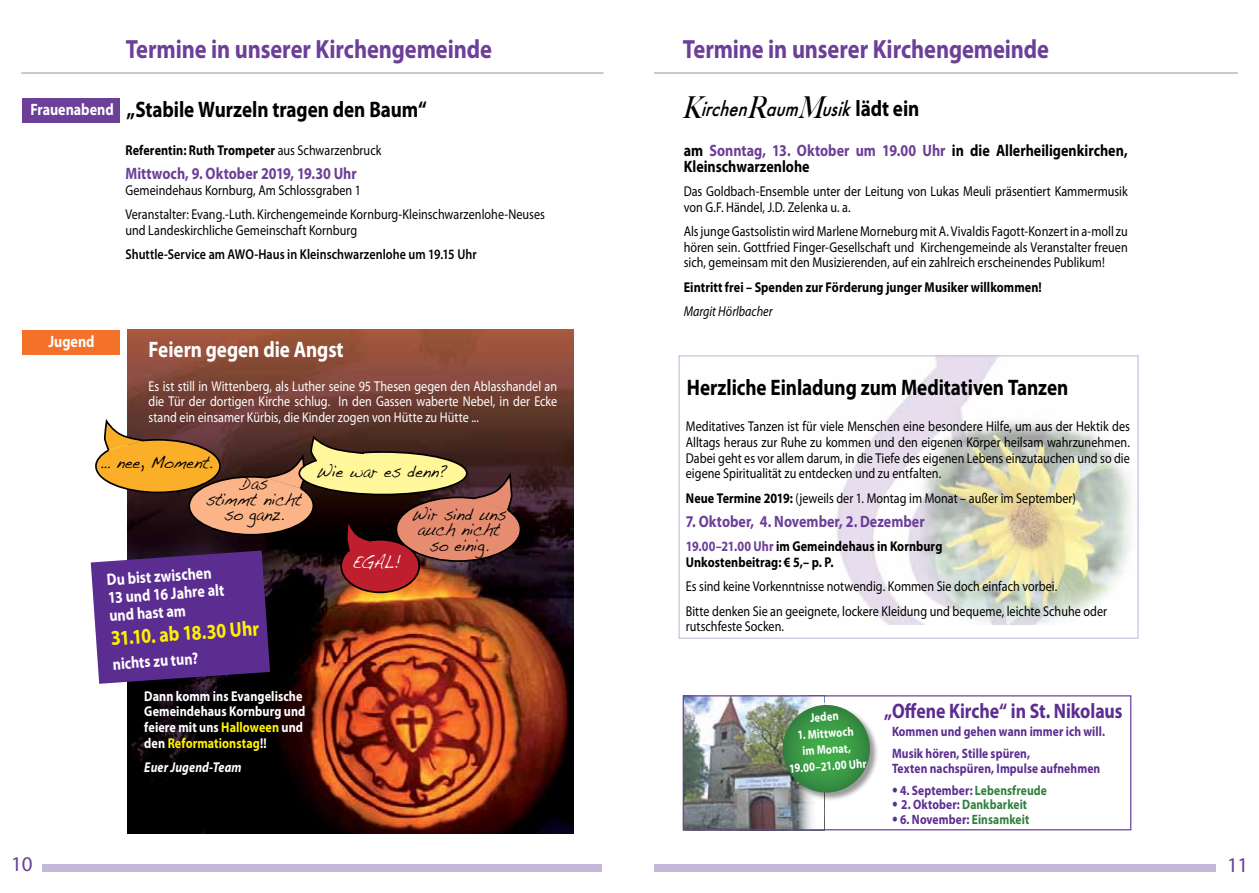
<style>
.page{position:relative;width:1259px;height:893px;background:#fff}
.page>*{position:absolute;margin:0;border:0;box-sizing:border-box;transform-origin:0 0}
.t1{font:italic 500 30.15px "Big Caslon";color:#000;scale:.85 1}
.t2{font:700 26.4px "Myriad Pro";letter-spacing:-.005em;color:#6c3f98;scale:.85 1}
.t3{font:700 22.5px "Myriad Pro";letter-spacing:-.005em;color:#000;scale:.85 1}
.t4{font:700 22.5px "Myriad Pro";letter-spacing:-.005em;color:#fff;scale:.85 1}
.t5{font:700 21px "Myriad Pro";letter-spacing:-.005em;color:#5c2d91;scale:.85 1}
.t6{font:700 21px "Myriad Pro";color:#fff200;scale:.85 1}
.t7{font:21px "Myriad Pro";color:#6c3f98}
.t8{font:italic 500 19.35px "Futura";color:#000;scale:.85 1}
.t9{font:18px/15.8px "Handwriting Dakota";color:#000;text-align:center;scale:.85 1}
.t10{font:18px "Handwriting Dakota";color:#fff;scale:.85 1}
.t11{font:700 16.5px/15.8px "Myriad Pro";color:#000;scale:.85 1}
.t12{font:700 16.5px/18px "Myriad Pro";color:#fff;scale:.85 1}
.t13{font:700 16.5px "Myriad Pro";color:#6c3f98;scale:.85 1}
.t14{font:14.25px/15.8px "Myriad Pro";letter-spacing:.005em;color:#000;scale:.85 1}
.t15{font:14.25px/15.8px "Myriad Pro";letter-spacing:.005em;color:#fff;text-align:justify;scale:.85 1}
.t16{font:700 14.25px/15.8px "Myriad Pro";letter-spacing:.005em;color:#000;scale:.85 1}
.t17{font:700 14.25px/15.8px "Myriad Pro";letter-spacing:.005em;color:#fff;scale:.85 1}
.t18{font:600 14.25px "Myriad Pro";letter-spacing:.005em;color:#000;scale:.85 1}
.t19{font:italic 14.25px "Myriad Pro";color:#000;scale:.85 1}
.t20{font:italic 700 14.25px "Myriad Pro";letter-spacing:.01em;color:#fff;scale:.85 1}
.t21{font:700 13.65px/21.9px "Myriad Pro";letter-spacing:.01em;color:#5c2d91;scale:.85 1}
.t22{font:700 13.65px "Myriad Pro";letter-spacing:.005em;color:#317f3e;scale:.85 1}
.t23{font:700 12.6px/16.4px "Myriad Pro";color:#fff;text-align:center;scale:.85 1}
.s1{font-weight:400}
.s2{font-family:"Big Caslon";font-size:30.15px}
.s3{color:#6c3f98}
.s4{color:#fff200}
.s5{font-weight:700}
.s6{font-family:"Trade Gothic";font-weight:400}
.s7{color:#317f3e}
.s8{font-family:"Trade Gothic";font-weight:400;color:#5c2d91}
.s9{color:#5c2d91}
</style>
<div class="page">
<hr style="left:21px;top:73px;width:582px;height:1px;background:#939598">
<div style="left:654px;top:864px;width:561px;height:8px;background:#c5b7da"></div>
<hr style="left:654px;top:73px;width:583px;height:1px;background:#939598">
<img style="left:836px;top:357px;width:295px;height:268px">
<div style="left:678px;top:355px;width:460px;height:284px;border:1px solid #b5a2ce"></div>
<div style="left:42px;top:864px;width:562px;height:8px;background:#c5b7da"></div>
<div style="left:603px;top:862px;width:51px;height:22px;background:#fff"></div>
<img style="left:127px;top:329px;width:446px;height:504px">
<div style="left:23px;top:99px;width:97px;height:24px;background:#6c3f98"></div>
<div style="left:23px;top:330px;width:97px;height:24px;background:#f37129"></div>
<img style="left:684px;top:697px;width:113px;height:131px">
<svg style="left:797px;top:697px;width:16px;height:131px"></svg>
<div style="left:682px;top:695px;width:449px;height:135px;border:1px solid #6c3f98"></div>
<div style="left:782px;top:705px;width:97px;height:96px;background:#000;opacity:.4"></div>
<svg style="left:781px;top:705px;width:90px;height:89px;background:#569e5e"></svg>
<img style="left:91px;top:421px;width:431px;height:263px">
<p class="t12" style="left:30px;top:100px;width:100px">Frauenabend</p>
<p class="t12" style="left:48px;top:332px;width:56px">Jugend</p>
<h2 class="t2" style="left:126px;top:32px;width:432px">Termine in unserer Kirchengemeinde</h2>
<h2 class="t2" style="left:683px;top:32px;width:432px">Termine in unserer Kirchengemeinde</h2>
<h3 class="t3" style="left:126px;top:95px;width:355px">„Stabile Wurzeln tragen den Baum“</h3>
<p class="t16" style="left:125px;top:141px;width:303px">Referentin: Ruth Trompeter <span class="s1">aus Schwarzenbruck</span></p>
<p class="t13" style="left:125px;top:163px;width:274px">Mittwoch, 9. Oktober 2019, 19.30 Uhr</p>
<p class="t14" style="left:125px;top:177px;width:495px;line-height:24.3px">Gemeindehaus Kornburg, Am Schlossgraben 1<br>Veranstalter: Evang.-Luth. Kirchengemeinde Kornburg-Kleinschwarzenlohe-Neuses</p>
<p class="t14" style="left:125px;top:222px;width:274px">und Landeskirchliche Gemeinschaft Kornburg</p>
<p class="t18" style="left:125px;top:245px;width:415px">Shuttle-Service am AWO-Haus in Kleinschwarzenlohe um 19.15 Uhr</p>
<h3 class="t8" style="left:701px;top:95px;width:185px">irchen<span class="s2">R</span>aum<span class="s2">M</span>usik</h3>
<p class="t11" style="left:684px;top:142px;width:524px">am <span class="s3">Sonntag, 13. Oktober um 19.00 Uhr</span> in die Allerheiligenkirchen,<br>Kleinschwarzenlohe</p>
<p class="t14" style="left:684px;top:183px;width:524px">Das Goldbach-Ensemble unter der Leitung von Lukas Meuli präsentiert Kammermusik von G.F. Händel, J.D. Zelenka u. a.</p>
<p class="t14" style="left:684px;top:223px;width:524px;text-align:justify">Als junge Gastsolistin wird Marlene Morneburg mit A. Vivaldis Fagott-Konzert in a-moll zu hören sein. Gottfried Finger-Gesellschaft und Kirchengemeinde als Veranstalter freuen sich, gemeinsam mit den Musizierenden, auf ein zahlreich erscheinendes Publikum!</p>
<p class="t16" style="left:684px;top:278px;width:423px">Eintritt frei – Spenden zur Förderung junger Musiker willkommen!</p>
<p class="t19" style="left:684px;top:302px;width:106px">Margit Hörlbacher</p>
<h1 class="t1" style="left:681px;top:82px;width:40px">K</h1>
<h3 class="t3" style="left:855px;top:94px;width:77px">lädt ein</h3>
<h3 class="t4" style="left:149px;top:335px;width:231px">Feiern gegen die Angst</h3>
<p class="t15" style="left:149px;top:378px;width:482px">Es ist still in Wittenberg, als Luther seine 95 Thesen gegen den Ablasshandel an die Tür der dortigen Kirche schlug. In den Gassen waberte Nebel, in der Ecke stand ein einsamer Kürbis, die Kinder zogen von Hütte zu Hütte ...</p>
<p class="t9" style="left:101px;top:454px;width:133px">… nee, Moment.</p>
<p class="t9" style="left:206px;top:475px;width:114px">Das<br>stimmt nicht so ganz.</p>
<p class="t12" style="left:106px;top:570px;width:138px;rotate:-4deg">Du bist zwischen<br>13 und 16 Jahre alt und hast am</p>
<h3 class="t6" style="left:110px;top:625px;width:176px;rotate:-4deg">31.10. ab 18.30 Uhr</h3>
<p class="t12" style="left:112px;top:655px;width:102px;rotate:-4deg">nichts zu tun?</p>
<p class="t17" style="left:144px;top:687px;width:191px">Dann komm ins Evangelische<br>Gemeindehaus Kornburg und feiere mit uns <span class="s4">Halloween</span> und den <span class="s4">Reformationstag</span>!!</p>
<p class="t20" style="left:144px;top:758px;width:116px">Euer Jugend-Team</p>
<p class="t9" style="left:316px;top:463px;width:156px">Wie war es denn?</p>
<p class="t9" style="left:411px;top:505px;width:113px">Wir sind uns auch nicht so einig.</p>
<p class="t10" style="left:352px;top:551px;width:58px">EGAL!</p>
<h3 class="t3" style="left:687px;top:372px;width:450px">Herzliche Einladung zum Meditativen Tanzen</h3>
<p class="t14" style="left:686px;top:418px;width:524px;text-align:justify">Meditatives Tanzen ist für viele Menschen eine besondere Hilfe, um aus der Hektik des Alltags heraus zur Ruhe zu kommen und den eigenen Körper heilsam wahrzunehmen.<br>Dabei geht es vor allem darum, in die Tiefe des eigenen Lebens einzutauchen und so die eigene Spiritualität zu entdecken und zu entfalten.</p>
<p class="t14" style="left:686px;top:490px;width:460px"><span class="s5">Neue Termine 2019:</span> (jeweils der 1. Montag im Monat – außer im September)</p>
<p class="t13" style="left:686px;top:511px;width:282px">7. Oktober, 4. November, 2. Dezember</p>
<p class="t16" style="left:686px;top:538px;width:303px"><span class="s3">19.00–21.00 Uhr</span> im Gemeindehaus in Kornburg<br>Unkostenbeitrag: € 5,– p. P.</p>
<p class="t14" style="left:686px;top:574px;width:497px;line-height:24.3px">Es sind keine Vorkenntnisse notwendig. Kommen Sie doch einfach vorbei.<br>Bitte denken Sie an geeignete, lockere Kleidung und bequeme, leichte Schuhe oder</p>
<p class="t14" style="left:686px;top:618px;width:117px">rutschfeste Socken.</p>
<h3 class="t5" style="left:884px;top:697px;width:282px">„Offene Kirche“ in St. Nikolaus</h3>
<p class="t23" style="left:809px;top:709px;width:35px;rotate:-4deg">Jeden</p>
<p class="t23" style="left:786px;top:727px;width:93px;rotate:-4deg">1. M ittwoch<br>im M onat,<br>19.00–21.00 Uhr</p>
<p class="t21" style="left:892px;top:720px;width:252px">Kommen und gehen wann immer ich will.<br>Musik hören, Stille spüren,</p>
<p class="t21" style="left:892px;top:757px;width:246px">Texten nachspüren, Impulse aufnehmen</p>
<p class="t21" style="left:892px;top:778px;width:184px"><span class="s6">•</span> 4. September: <span class="s7">Lebensfreude</span></p>
<p class="t22" style="left:892px;top:796px;width:161px"><span class="s8">•</span> <span class="s9">2. Oktober:</span> Dankbarkeit</p>
<p class="t21" style="left:892px;top:808px;width:163px"><span class="s6">•</span> 6. November: <span class="s7">Einsamkeit</span></p>
<h3 class="t7" style="left:11px;top:851px;width:23px">10</h3>
<h3 class="t7" style="left:1227px;top:852px;width:23px">11</h3>
</div>
